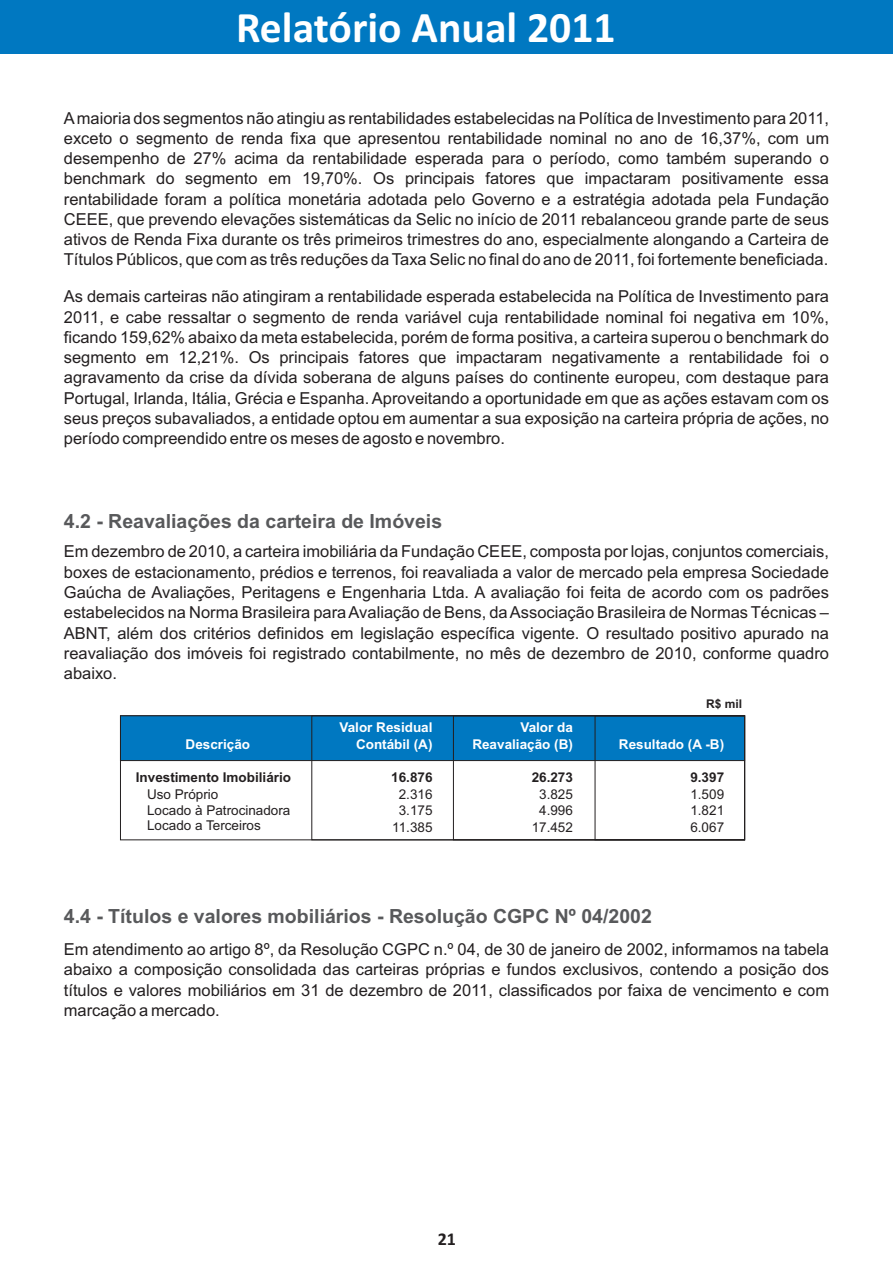
<style>
.page{position:relative;width:893px;height:1263px;background:#fff}
.page>*{position:absolute;margin:0;border:0;box-sizing:border-box;transform-origin:0 0}
.t1{font:700 43.65px "Calibri";color:#fff}
.t2{font:700 19.5px "Arial";color:#58595b}
.t3{font:700 18px "Calibri";color:#231f20}
.t4{font:16.5px/20.2px "Arial";color:#231f20;text-align:justify}
.t5{font:13.5px/16.6px "Arial";color:#231f20;text-align:center}
.t6{font:700 13.5px/16.6px "Arial";color:#fff;text-align:right}
.t7{font:700 13.5px "Arial";color:#231f20}
.t8{font:700 12px "Arial";color:#231f20}
</style>
<div class="page">
<div style="left:120px;top:715px;width:625px;height:46px;background:#0078c1"></div>
<div style="left:453px;top:716px;width:292px;height:124px;border:1px solid #231f20"></div>
<div style="left:595px;top:716px;width:150px;height:124px;border:1px solid #231f20"></div>
<div style="left:0;top:1px;width:893px;height:53px;background:#0078c1"></div>
<h1 class="t1" style="left:236px;top:10px;width:381px">Relatório Anual 2011</h1>
<p class="t4" style="left:64px;top:109px;width:767px">Amaioria dos segmentos não atingiu as rentabilidades estabelecidas na Política de Investimento para 2011, exceto o segmento de renda fixa que apresentou rentabilidade nominal no ano de 16,37%, com um desempenho de 27% acima da rentabilidade esperada para o período, como também superando o benchmark do segmento em 19,70%. Os principais fatores que impactaram positivamente essa rentabilidade foram a política monetária adotada pelo Governo e a estratégia adotada pela Fundação CEEE, que prevendo elevações sistemáticas da Selic no início de 2011 rebalanceou grande parte de seus ativos de Renda Fixa durante os três primeiros trimestres do ano, especialmente alongando a Carteira de Títulos Públicos, que com as três reduções da Taxa Selic no final do ano de 2011, foi fortemente beneficiada.</p>
<p class="t4" style="left:64px;top:288px;width:767px">As demais carteiras não atingiram a rentabilidade esperada estabelecida na Política de Investimento para 2011, e cabe ressaltar o segmento de renda variável cuja rentabilidade nominal foi negativa em 10%, ficando 159,62% abaixo da meta estabelecida, porém de forma positiva, a carteira superou o benchmark do segmento em 12,21%. Os principais fatores que impactaram negativamente a rentabilidade foi o agravamento da crise da dívida soberana de alguns países do continente europeu, com destaque para Portugal, Irlanda, Itália, Grécia e Espanha. Aproveitando a oportunidade em que as ações estavam com os seus preços subavaliados, a entidade optou em aumentar a sua exposição na carteira própria de ações, no período compreendido entre os meses de agosto e novembro.</p>
<p class="t2" style="left:64px;top:514px;width:380px">4.2 - Reavaliações da carteira de Imóveis</p>
<p class="t4" style="left:64px;top:543px;width:767px">Em dezembro de 2010, a carteira imobiliária da Fundação CEEE, composta por lojas, conjuntos comerciais, boxes de estacionamento, prédios e terrenos, foi reavaliada a valor de mercado pela empresa Sociedade Gaúcha de Avaliações, Peritagens e Engenharia Ltda. A avaliação foi feita de acordo com os padrões estabelecidos na Norma Brasileira para Avaliação de Bens, da Associação Brasileira de Normas Técnicas – ABNT, além dos critérios definidos em legislação específica vigente. O resultado positivo apurado na reavaliação dos imóveis foi registrado contabilmente, no mês de dezembro de 2010, conforme quadro abaixo.</p>
<p class="t6" style="left:186px;top:737px;width:66px">Descrição</p>
<p class="t7" style="left:136px;top:772px;width:157px">Investimento Imobiliário</p>
<p class="t5" style="left:147px;top:787px;width:145px;text-align:left">Uso Próprio<br>Locado à Patrocinadora</p>
<p class="t5" style="left:147px;top:818px;width:115px">Locado a Terceiros</p>
<p class="t6" style="left:339px;top:720px;width:95px">Valor Residual<br>Contábil (A)</p>
<p class="t7" style="left:391px;top:772px;width:43px">16.876</p>
<p class="t5" style="left:392px;top:787px;width:42px">2.316<br>3.175<br>11.385</p>
<p class="t6" style="left:472px;top:720px;width:102px">Valor da<br>Reavaliação (B)</p>
<p class="t7" style="left:532px;top:772px;width:43px">26.273</p>
<p class="t5" style="left:532px;top:787px;width:43px">3.825<br>4.996<br>17.452</p>
<p class="t8" style="left:706px;top:699px;width:38px">R$ mil</p>
<p class="t6" style="left:619px;top:737px;width:107px">Resultado (A -B)</p>
<p class="t7" style="left:690px;top:772px;width:35px">9.397</p>
<p class="t5" style="left:690px;top:787px;width:35px;text-align:justify">1.509<br>1.821<br>6.067</p>
<p class="t2" style="left:64px;top:908px;width:590px">4.4 - Títulos e valores mobiliários - Resolução CGPC Nº 04/2002</p>
<p class="t4" style="left:64px;top:941px;width:767px">Em atendimento ao artigo 8º, da Resolução CGPC n.º 04, de 30 de janeiro de 2002, informamos na tabela abaixo a composição consolidada das carteiras próprias e fundos exclusivos, contendo a posição dos títulos e valores mobiliários em 31 de dezembro de 2011, classificados por faixa de vencimento e com marcação a mercado.</p>
<p class="t3" style="left:438px;top:1231px;width:20px">21</p>
</div>
